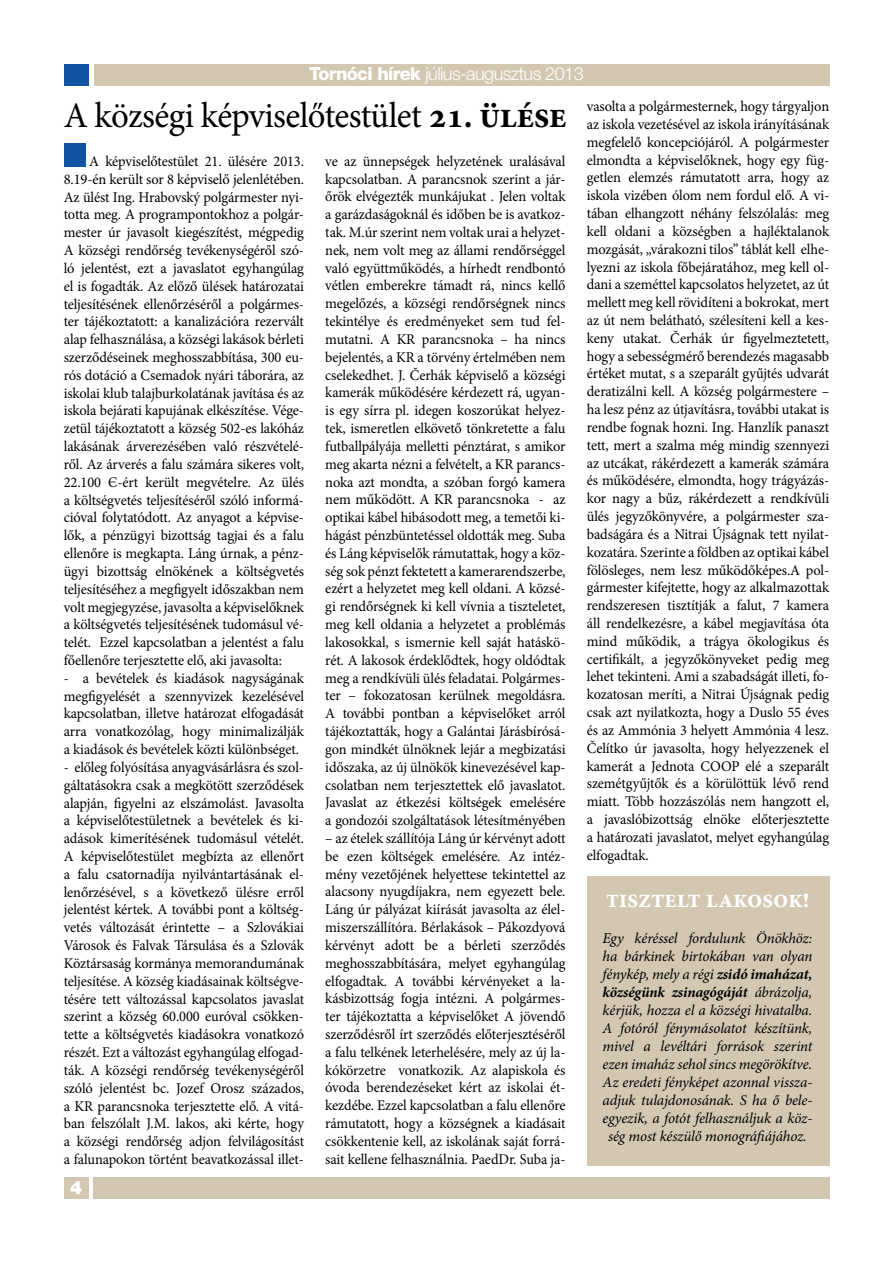
<style>
.page{position:relative;width:893px;height:1263px;background:#fff}
.page>*{position:absolute;margin:0;border:0;box-sizing:border-box;transform-origin:0 0}
.t1{font:36px "Minion Pro";letter-spacing:-.015em;color:#000}
.t2{font:700 25.5px "Minion Pro";letter-spacing:-.01em;color:#fff}
.t3{font:300 18px "Helvetica Neue LT Pro";letter-spacing:-.03em;color:#fff}
.t4{font:900 18px "Helvetica Neue LT Pro";color:#fff}
.t5{font:italic 15px/18px "Minion Pro";letter-spacing:-.015em;color:#000;text-align:center}
.t6{font:14.85px/17.9px "Minion Pro";letter-spacing:-.01em;color:#000;text-align:justify}
.s1{font-weight:800}
.s2{font-weight:700}
</style>
<div class="page">
<div style="left:64px;top:1177px;width:24px;height:22px;background:#d4c7b2"></div>
<div style="left:93px;top:1177px;width:736px;height:22px;background:#d4c7b2"></div>
<div style="left:64px;top:64px;width:24px;height:22px;background:#0f55a4"></div>
<div style="left:94px;top:64px;width:735px;height:22px;background:#d4c7b2"></div>
<div style="left:64px;top:143px;width:21px;height:23px;background:#0f55a4"></div>
<div style="left:587px;top:876px;width:242px;height:289px;background:#d4c7b2"></div>
<p class="t3" style="left:309px;top:62px;width:276px"><span class="s1">Tornóci hírek</span> július-augusztus 2013</p>
<p class="t1" style="left:64px;top:91px;width:504px">A községi képviselőtestület <span class="s2">21. ülése</span></p>
<p class="t6" style="left:587px;top:98px;width:244px">vasolta a polgármesternek, hogy tárgyaljon az iskola vezetésével az iskola irányításának megfelelő koncepciójáról. A polgármester elmondta a képviselőknek, hogy egy füg&shy;getlen elemzés rámutatott arra, hogy az iskola vizében ólom nem fordul elő. A vi&shy;tában elhangzott néhány felszólalás: meg kell oldani a községben a hajléktalanok mozgását, „várakozni tilos” táblát kell elhe&shy;lyezni az iskola főbejáratához, meg kell ol&shy;dani a szeméttel kapcsolatos helyzetet, az út mellett meg kell rövidíteni a bokrokat, mert az út nem belátható, szélesíteni kell a kes&shy;keny utakat. Čerhák úr figyelmeztetett, hogy a sebességmérő berendezés magasabb értéket mutat, s a szeparált gyűjtés udvarát deratizálni kell. A község polgármestere – ha lesz pénz az útjavításra, további utakat is rendbe fognak hozni. Ing. Hanzlík panaszt tett, mert a szalma még mindig szennyezi az utcákat, rákérdezett a kamerák számára és működésére, elmondta, hogy trágyázás&shy;kor nagy a bűz, rákérdezett a rendkívüli ülés jegyzőkönyvére, a polgármester sza&shy;badságára és a Nitrai Újságnak tett nyilat&shy;kozatára. Szerinte a földben az optikai kábel fölösleges, nem lesz működőképes.A pol&shy;gármester kifejtette, hogy az alkalmazottak rendszeresen tisztítják a falut, 7 kamera áll rendelkezésre, a kábel megjavítása óta mind működik, a trágya ökologikus és certifikált, a jegyzőkönyveket pedig meg lehet tekinteni. Ami a szabadságát illeti, fo&shy;kozatosan meríti, a Nitrai Újságnak pedig csak azt nyilatkozta, hogy a Duslo 55 éves és az Ammónia 3 helyett Ammónia 4 lesz.<br>Čelítko úr javasolta, hogy helyezzenek el kamerát a Jednota COOP elé a szeparált szemétgyűjtők és a körülöttük lévő rend miatt. Több hozzászólás nem hangzott el, a javaslóbizottság elnöke előterjesztette a határozati javaslatot, melyet egyhangúlag elfogadtak.</p>
<p class="t2" style="left:606px;top:881px;width:205px">tisztelt lakosok!</p>
<p class="t5" style="left:603px;top:929px;width:211px">Egy kéréssel fordulunk Önökhöz: ha bárkinek birtokában van olyan fénykép, mely a régi <span class="s2">zsidó imaházat, községünk zsinagógáját</span> ábrázolja, kérjük, hozza el a községi hivatalba.<br>A fotóról fénymásolatot készítünk, mivel a levéltári források szerint ezen imaház sehol sincs megörökítve.<br>Az eredeti fényképet azonnal vissza&shy;adjuk tulajdonosának. S ha ő bele&shy;egyezik, a fotót felhasználjuk a köz&shy;ség most készülő monográfiájához.</p>
<p class="t6" style="left:325px;top:152px;width:242px">ve az ünnepségek helyzetének uralásával kapcsolatban. A parancsnok szerint a jár&shy;őrök elvégezték munkájukat . Jelen voltak a garázdaságoknál és időben be is avatkoz&shy;tak. M.úr szerint nem voltak urai a helyzet&shy;nek, nem volt meg az állami rendőrséggel való együttműködés, a hírhedt rendbontó vétlen emberekre támadt rá, nincs kellő megelőzés, a községi rendőrségnek nincs tekintélye és eredményeket sem tud fel&shy;mutatni. A KR parancsnoka – ha nincs bejelentés, a KR a törvény értelmében nem cselekedhet. J. Čerhák képviselő a községi kamerák működésére kérdezett rá, ugyan&shy;is egy sírra pl. idegen koszorúkat helyez&shy;tek, ismeretlen elkövető tönkretette a falu futballpályája melletti pénztárat, s amikor meg akarta nézni a felvételt, a KR parancs&shy;noka azt mondta, a szóban forgó kamera nem működött. A KR parancsnoka - az optikai kábel hibásodott meg, a temetői ki&shy;hágást pénzbüntetéssel oldották meg. Suba és Láng képviselők rámutattak, hogy a köz&shy;ség sok pénzt fektetett a kamerarendszerbe, ezért a helyzetet meg kell oldani. A közsé&shy;gi rendőrségnek ki kell vívnia a tiszteletet, meg kell oldania a helyzetet a problémás lakosokkal, s ismernie kell saját hatáskö&shy;rét. A lakosok érdeklődtek, hogy oldódtak meg a rendkívüli ülés feladatai. Polgármes&shy;ter – fokozatosan kerülnek megoldásra.<br>A további pontban a képviselőket arról tájékoztatták, hogy a Galántai Járásbírósá&shy;gon mindkét ülnöknek lejár a megbizatási időszaka, az új ülnökök kinevezésével kap&shy;csolatban nem terjesztettek elő javaslatot.<br>Javaslat az étkezési költségek emelésére a gondozói szolgáltatások létesítményében</p>
<p class="t6" style="left:325px;top:829px;width:242px">– az ételek szállítója Láng úr kérvényt adott be ezen költségek emelésére. Az intéz&shy;mény vezetőjének helyettese tekintettel az alacsony nyugdíjakra, nem egyezett bele.<br>Láng úr pályázat kiírását javasolta az élel&shy;miszerszállítóra. Bérlakások – Pákozdyová kérvényt adott be a bérleti szerződés meghosszabbítására, melyet egyhangúlag elfogadtak. A további kérvényeket a la&shy;kásbizottság fogja intézni. A polgármes&shy;ter tájékoztatta a képviselőket A jövendő szerződésről írt szerződés előterjesztéséről a falu telkének leterhelésére, mely az új la&shy;kókörzetre vonatkozik. Az alapiskola és óvoda berendezéseket kért az iskolai ét&shy;kezdébe. Ezzel kapcsolatban a falu ellenőre rámutatott, hogy a községnek a kiadásait csökkentenie kell, az iskolának saját forrá&shy;sait kellene felhasználnia. PaedDr. Suba ja-</p>
<p class="t6" style="left:64px;top:152px;width:242px;text-indent:26px">A képviselőtestület 21. ülésére 2013.<br>8.19-én került sor 8 képviselő jelenlétében.<br>Az ülést Ing. Hrabovský polgármester nyi&shy;totta meg. A programpontokhoz a polgár&shy;mester úr javasolt kiegészítést, mégpedig A községi rendőrség tevékenységéről szó&shy;ló jelentést, ezt a javaslatot egyhangúlag el is fogadták. Az előző ülések határozatai teljesítésének ellenőrzéséről a polgármes&shy;ter tájékoztatott: a kanalizációra rezervált alap felhasználása, a községi lakások bérleti szerződéseinek meghosszabbítása, 300 eu&shy;rós dotáció a Csemadok nyári táborára, az iskolai klub talajburkolatának javítása és az iskola bejárati kapujának elkészítése. Vége&shy;zetül tájékoztatott a község 502-es lakóház lakásának árverezésében való részvételé&shy;ről. Az árverés a falu számára sikeres volt, 22.100 Є-ért került megvételre. Az ülés a költségvetés teljesítéséről szóló informá&shy;cióval folytatódott. Az anyagot a képvise&shy;lők, a pénzügyi bizottság tagjai és a falu ellenőre is megkapta. Láng úrnak, a pénz&shy;ügyi bizottság elnökének a költségvetés teljesítéséhez a megfigyelt időszakban nem volt megjegyzése, javasolta a képviselőknek a költségvetés teljesítésének tudomásul vé&shy;telét. Ezzel kapcsolatban a jelentést a falu főellenőre terjesztette elő, aki javasolta:</p>
<p class="t6" style="left:64px;top:669px;width:242px">- a bevételek és kiadások nagyságának megfigyelését a szennyvizek kezelésével kapcsolatban, illetve határozat elfogadását arra vonatkozólag, hogy minimalizálják a kiadások és bevételek közti különbséget.</p>
<p class="t6" style="left:64px;top:758px;width:242px">- előleg folyósítása anyagvásárlásra és szol&shy;gáltatásokra csak a megkötött szerződések alapján, figyelni az elszámolást. Javasolta a képviselőtestületnek a bevételek és ki&shy;adások kimerítésének tudomásul vételét.<br>A képviselőtestület megbízta az ellenőrt a falu csatornadíja nyilvántartásának el&shy;lenőrzésével, s a következő ülésre erről jelentést kértek. A további pont a költség&shy;vetés változását érintette – a Szlovákiai Városok és Falvak Társulása és a Szlovák Köztársaság kormánya memorandumának teljesítése. A község kiadásainak költségve&shy;tésére tett változással kapcsolatos javaslat szerint a község 60.000 euróval csökken&shy;tette a költségvetés kiadásokra vonatkozó részét. Ezt a változást egyhangúlag elfogad&shy;ták. A községi rendőrség tevékenységéről szóló jelentést bc. Jozef Orosz százados, a KR parancsnoka terjesztette elő. A vitá&shy;ban felszólalt J.M. lakos, aki kérte, hogy a községi rendőrség adjon felvilágosítást a falunapokon történt beavatkozással illet-</p>
<p class="t4" style="left:70px;top:1177px;width:14px">4</p>
</div>
